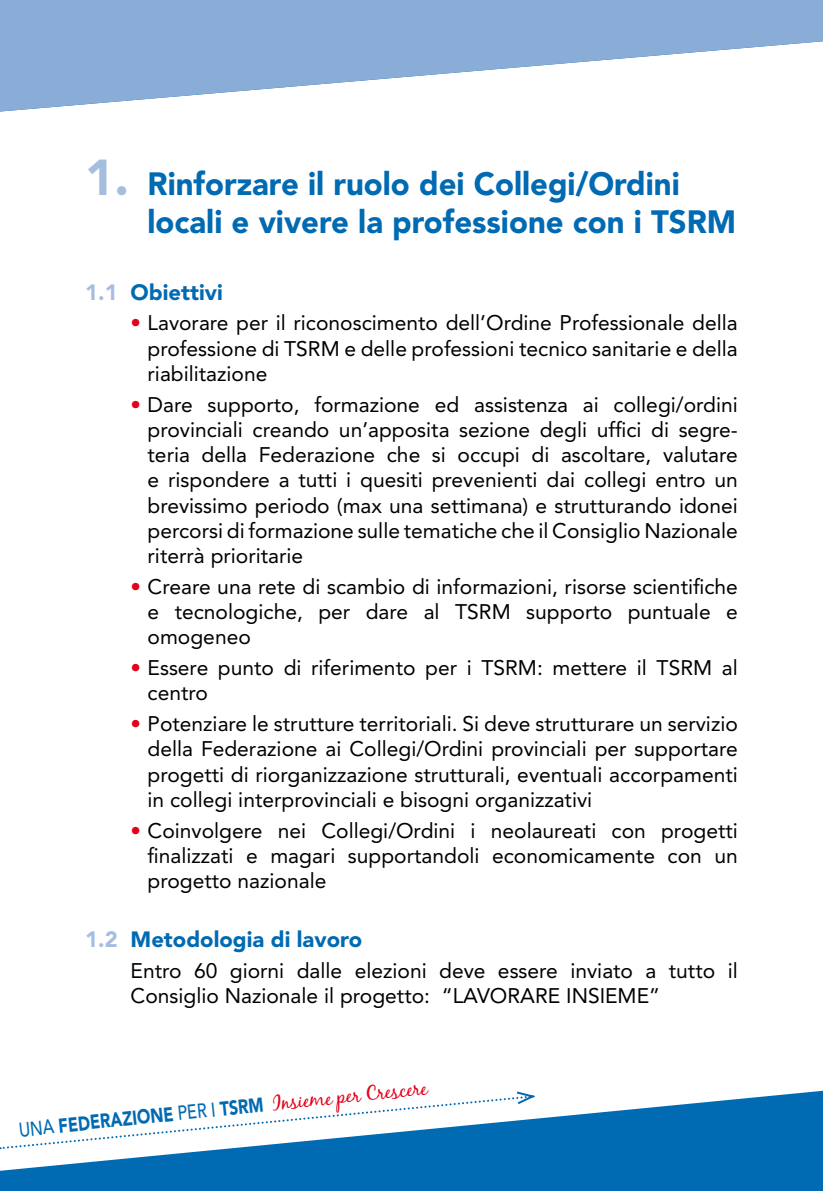
<style>
.page{position:relative;width:823px;height:1191px;background:#fff}
.page>*{position:absolute;margin:0;border:0;box-sizing:border-box;transform-origin:0 0}
.t1{font:900 32px/38.4px "Avenir";color:#006ab2}
.t2{font:900 22px "Avenir";color:#006ab2}
.t3{font:21px/25.2px "Avenir";color:#000;text-align:justify}
.t4{font:20px "Black Jack";color:#e2001a}
.s1{font-size:50px;color:#a5bee0}
.s2{color:#a5bee0}
.s3{color:#e2001a}
.s4{font-family:"Avenir";font-weight:500;color:#006ab2}
.s5{font-family:"Avenir";font-weight:900;color:#006ab2}
</style>
<div class="page">
<svg style="left:0;top:1090px;width:822px;height:101px;background:#207dbb"></svg>
<svg style="left:0;top:0;width:822px;height:111px;fill:#8aadd7"></svg>
<svg style="left:0;top:1090px;width:538px;height:60px"></svg>
<h1 class="t1" style="left:147px;top:164px;width:590px;text-indent:-62px"><span class="s1">1.</span> Rinforzare il ruolo dei Collegi/Ordini locali e vivere la professione con i TSRM</h1>
<p class="t2" style="left:85px;top:278px;width:139px"><span class="s2">1.1</span> Obiettivi</p>
<p class="t3" style="left:147px;top:310px;width:591px;text-indent:-17px"><span class="s3">•</span> Lavorare per il riconoscimento dell’Ordine Professionale della professione di TSRM e delle professioni tecnico sanitarie e della riabilitazione</p>
<p class="t3" style="left:147px;top:392px;width:591px;text-indent:-17px"><span class="s3">•</span> Dare supporto, formazione ed assistenza ai collegi/ordini provinciali creando un’apposita sezione degli uffici di segre&shy;teria della Federazione che si occupi di ascoltare, valutare e rispondere a tutti i quesiti prevenienti dai collegi entro un brevissimo periodo (max una settimana) e strutturando idonei percorsi di formazione sulle tematiche che il Consiglio Nazionale riterrà prioritarie</p>
<p class="t3" style="left:147px;top:574px;width:591px;text-indent:-17px"><span class="s3">•</span> Creare una rete di scambio di informazioni, risorse scientifiche e tecnologiche, per dare al TSRM supporto puntuale e omogeneo</p>
<p class="t3" style="left:147px;top:655px;width:591px;text-indent:-17px"><span class="s3">•</span> Essere punto di riferimento per i TSRM: mettere il TSRM al centro</p>
<p class="t3" style="left:147px;top:711px;width:591px;text-indent:-17px"><span class="s3">•</span> Potenziare le strutture territoriali. Si deve strutturare un servizio della Federazione ai Collegi/Ordini provinciali per supportare progetti di riorganizzazione strutturali, eventuali accorpamenti in collegi interprovinciali e bisogni organizzativi</p>
<p class="t3" style="left:147px;top:818px;width:591px;text-indent:-17px"><span class="s3">•</span> Coinvolgere nei Collegi/Ordini i neolaureati con progetti finalizzati e magari supportandoli economicamente con un progetto nazionale</p>
<p class="t2" style="left:85px;top:925px;width:278px"><span class="s2">1.2</span> Metodologia di lavoro</p>
<p class="t3" style="left:130px;top:957px;width:608px">Entro 60 giorni dalle elezioni deve essere inviato a tutto il<br>Consiglio Nazionale il progetto: “LAVORARE INSIEME”</p>
<p class="t4" style="left:18px;top:1118px;width:411px;rotate:-6deg"><span class="s4">UNA</span> <span class="s5">FEDERAZIONE</span> <span class="s4">PER I</span> <span class="s5">TSRM</span> Insieme per Crescere</p>
</div>
